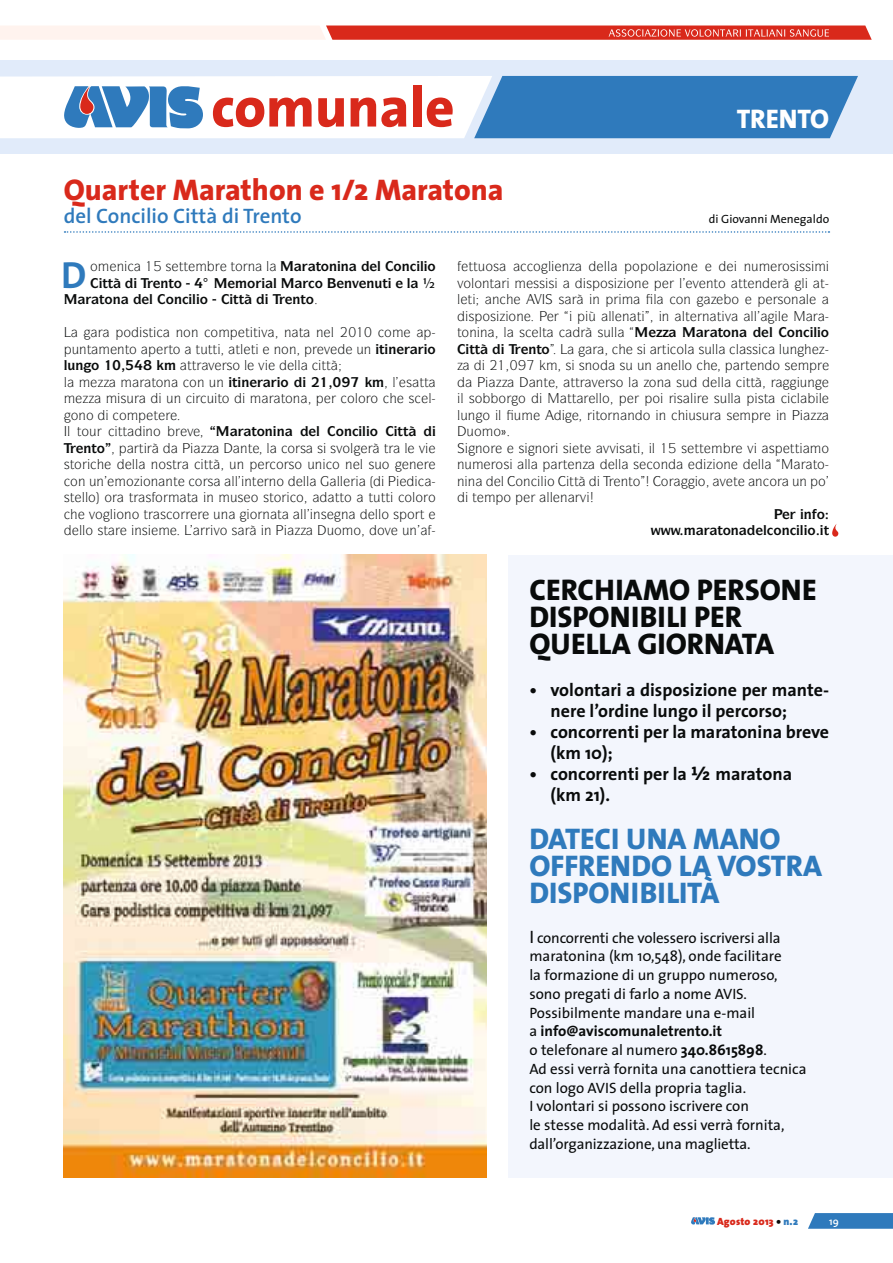
<style>
.page{position:relative;width:893px;height:1263px;background:#fff}
.page>*{position:absolute;margin:0;border:0;box-sizing:border-box;transform-origin:0 0}
.t1{font:800 57px "The Sans";color:#d9291b}
.t2{font:700 37.95px "The Sans";color:#2f7abc}
.t3{font:800 30px/27px "The Sans";color:#090b0b}
.t4{font:800 30px/27px "The Sans";color:#2f7abc}
.t5{font:800 30px "The Sans";color:#d9291b}
.t6{font:800 27px "The Sans";letter-spacing:-.01em;color:#fff}
.t7{font:600 21px "The Sans";color:#2f7abc}
.t8{font:700 18px/21px "The Sans";color:#090b0b}
.t9{font:15px/18.8px "The Sans";color:#090b0b}
.t10{font:13.5px "ITC Symbol Std";color:#090b0b}
.t11{font:700 13.5px "ITC Symbol Std";color:#090b0b}
.t12{font:12px "The Sans";color:#090b0b}
.t13{font:900 10.5px "The Sans";letter-spacing:.02em;color:#d9291b}
.t14{font:600 10.5px "The Sans";color:#fff}
.s1{font-family:"Benton Sans"}
.s2{font-size:18px}
.s3{font-weight:700}
.s4{color:#090b0b}
.s5{color:#2f7abc}
</style>
<div class="page">
<div style="left:1px;top:60px;width:892px;height:94px;background:#e1ebfa"></div>
<svg style="left:808px;top:1213px;width:85px;height:16px"></svg>
<svg style="left:1px;top:26px;width:871px;height:14px;background:#e98076"></svg>
<svg style="left:1px;top:76px;width:857px;height:62px;background:#96bbdc"></svg>
<svg style="left:691px;top:1217px;width:24px;height:7px"></svg>
<svg style="left:65px;top:231px;width:764px;height:2px"></svg>
<img style="left:64px;top:555px;width:423px;height:623px">
<div style="left:508px;top:555px;width:385px;height:623px;background:#f3f6fd"></div>
<svg style="left:832px;top:524px;width:6px;height:13px"></svg>
<h1 class="t1" style="left:211px;top:85px;width:245px">comunale</h1>
<h3 class="t6" style="left:737px;top:108px;width:94px">TRENTO</h3>
<h3 class="t5" style="left:64px;top:178px;width:441px">Quarter Marathon e 1/2 Maratona</h3>
<h3 class="t7" style="left:64px;top:207px;width:239px">del Concilio Città di Trento</h3>
<p class="t12" style="left:709px;top:214px;width:122px">di Giovanni Menegaldo</p>
<h2 class="t2" style="left:61px;top:260px;width:27px">D</h2>
<p class="t10" style="left:165px;top:261px;width:24px">▲ ▼▼</p>
<p class="t10" style="left:231px;top:261px;width:40px">▼□ ■ ●</p>
<p class="t11" style="left:316px;top:261px;width:35px">▼□■ ■</p>
<p class="t11" style="left:377px;top:261px;width:60px">● □■ ●□</p>
<p class="t11" style="left:102px;top:278px;width:20px">▼▼→</p>
<p class="t11" style="left:161px;top:278px;width:44px">■▼□ ✔</p>
<p class="t11" style="left:315px;top:278px;width:75px">□ ■❖ ■◆▼</p>
<p class="t11" style="left:407px;top:278px;width:5px">●</p>
<p class="t11" style="left:99px;top:294px;width:23px">▼□■</p>
<p class="t11" style="left:149px;top:294px;width:60px">● □■ ●□</p>
<p class="t11" style="left:233px;top:294px;width:20px">▼▼→</p>
<p class="t11" style="left:293px;top:294px;width:23px">■▼□</p>
<p class="t10" style="left:123px;top:327px;width:31px">□ ▲▼</p>
<p class="t10" style="left:176px;top:327px;width:44px">■□■ □</p>
<p class="t10" style="left:245px;top:327px;width:90px">▼▼❖ ■▼ ■●</p>
<p class="t10" style="left:72px;top:344px;width:21px">◆■▼</p>
<p class="t10" style="left:117px;top:344px;width:21px">■▼□</p>
<p class="t10" style="left:168px;top:344px;width:50px">▼□ ▼◆▼▼</p>
<p class="t10" style="left:235px;top:344px;width:22px">▼● ▼</p>
<p class="t10" style="left:274px;top:344px;width:24px">■□■</p>
<p class="t10" style="left:324px;top:344px;width:74px">❖ ◆■ ▼■</p>
<p class="t11" style="left:64px;top:360px;width:37px">●◆■ □</p>
<p class="t10" style="left:187px;top:360px;width:79px">▼▼ ❖ ▲□ ● ❖</p>
<p class="t10" style="left:322px;top:360px;width:18px">▼▼→</p>
<p class="t10" style="left:64px;top:377px;width:5px">●</p>
<p class="t10" style="left:151px;top:377px;width:21px">▼□■</p>
<p class="t10" style="left:189px;top:377px;width:62px">□■ ◆■ ▼ ■</p>
<p class="t10" style="left:392px;top:377px;width:38px">● ▲▼▼</p>
<p class="t10" style="left:207px;top:393px;width:25px">◆▼□</p>
<p class="t10" style="left:281px;top:393px;width:21px">▼□■</p>
<p class="t10" style="left:347px;top:393px;width:33px">□●□ □</p>
<p class="t10" style="left:71px;top:410px;width:25px">□■□</p>
<p class="t10" style="left:67px;top:426px;width:31px">● ▼□◆</p>
<p class="t11" style="left:251px;top:426px;width:35px">▼□■ ■</p>
<p class="t11" style="left:316px;top:426px;width:63px">● □■ ●□</p>
<p class="t11" style="left:398px;top:426px;width:20px">▼▼→</p>
<p class="t11" style="left:84px;top:443px;width:23px">■▼□</p>
<p class="t10" style="left:240px;top:443px;width:31px">■▼ ●</p>
<p class="t10" style="left:287px;top:443px;width:68px">□ ▲ ▲ ▲❖□●</p>
<p class="t10" style="left:373px;top:443px;width:54px">→ ▼ ● ❖</p>
<p class="t10" style="left:64px;top:459px;width:20px">▲▼□</p>
<p class="t10" style="left:132px;top:459px;width:46px">●● ■□▲▼</p>
<p class="t10" style="left:204px;top:459px;width:42px">▼▼→ ◆■</p>
<p class="t10" style="left:276px;top:459px;width:115px">□ ▲□ ◆■ □ ■ ● ▲◆□</p>
<p class="t10" style="left:409px;top:459px;width:9px">■</p>
<p class="t10" style="left:70px;top:476px;width:35px">□■ ◆■</p>
<p class="t10" style="left:126px;top:476px;width:53px">□ □■ ■▼</p>
<p class="t10" style="left:231px;top:476px;width:54px">●● ■▼ ■□</p>
<p class="t10" style="left:64px;top:492px;width:101px">▲▼ ●●□ □ ▼ ▲□</p>
<p class="t10" style="left:187px;top:492px;width:119px">▼ ■ ◆▲ □ ▲▼□ □</p>
<p class="t10" style="left:335px;top:492px;width:102px">▼▼□ ▼◆▼▼ □●□ □</p>
<p class="t10" style="left:89px;top:509px;width:93px">❖□ ●□■□ ▼ ▲ □</p>
<p class="t10" style="left:250px;top:509px;width:34px">□■▼</p>
<p class="t10" style="left:300px;top:509px;width:50px">●● ■▲ ■</p>
<p class="t10" style="left:375px;top:509px;width:51px">●●□ ▲ □ ▼</p>
<p class="t10" style="left:79px;top:525px;width:31px">●●□ ▲▼</p>
<p class="t10" style="left:213px;top:525px;width:60px">❖□ ▲ → ■</p>
<p class="t10" style="left:327px;top:525px;width:92px">◆□ □ □❖ ◆■</p>
<p class="t10" style="left:468px;top:261px;width:32px">▼▼◆□▲</p>
<p class="t10" style="left:533px;top:261px;width:38px">□●■</p>
<p class="t10" style="left:632px;top:261px;width:60px">□ □● □■</p>
<p class="t10" style="left:782px;top:261px;width:30px">□▲ ▲▲</p>
<p class="t10" style="left:457px;top:278px;width:39px">❖□●□■▼</p>
<p class="t10" style="left:533px;top:278px;width:23px">▲▲▲</p>
<p class="t10" style="left:586px;top:278px;width:57px">▲ □▲ □■</p>
<p class="t10" style="left:679px;top:278px;width:85px">● ❖ ■▼□ ▼▼ ■</p>
<p class="t10" style="left:782px;top:278px;width:44px">→ ● ▼</p>
<p class="t10" style="left:492px;top:294px;width:9px">■</p>
<p class="t10" style="left:558px;top:294px;width:43px">▲ → ■</p>
<p class="t10" style="left:653px;top:294px;width:39px">● □■</p>
<p class="t10" style="left:777px;top:294px;width:33px">▲□■ ●</p>
<p class="t10" style="left:468px;top:311px;width:57px">▲ □▲ □■</p>
<p class="t10" style="left:608px;top:311px;width:35px">●●■▼</p>
<p class="t10" style="left:662px;top:311px;width:71px">■ ●▼ ■▼❖</p>
<p class="t10" style="left:778px;top:311px;width:5px">●</p>
<p class="t10" style="left:457px;top:327px;width:91px">▼□■ ■ ● ▲ ●▼</p>
<p class="t10" style="left:585px;top:327px;width:34px">→ ▲◆●●</p>
<p class="t11" style="left:718px;top:327px;width:23px">▼□■</p>
<p class="t11" style="left:769px;top:327px;width:62px">● □■ ●□</p>
<p class="t11" style="left:469px;top:344px;width:20px">▼▼→</p>
<p class="t11" style="left:528px;top:344px;width:23px">■▼□</p>
<p class="t10" style="left:637px;top:344px;width:83px">▲ ▼ □● ▲◆●●</p>
<p class="t10" style="left:736px;top:344px;width:24px">● ▲▲</p>
<p class="t10" style="left:779px;top:344px;width:20px">●◆■</p>
<p class="t10" style="left:565px;top:360px;width:36px">▲ ▲■□</p>
<p class="t10" style="left:619px;top:360px;width:75px">▲◆ ◆■ ■ ●●□</p>
<p class="t10" style="left:745px;top:360px;width:47px">▼■□ ▲</p>
<p class="t10" style="left:570px;top:377px;width:63px">▼▼ ❖ ▲□ ●</p>
<p class="t10" style="left:649px;top:377px;width:42px">□■ ▲◆</p>
<p class="t10" style="left:746px;top:377px;width:18px">▼▼→</p>
<p class="t10" style="left:460px;top:393px;width:67px">● ▲□ □□</p>
<p class="t10" style="left:596px;top:393px;width:16px">●●□</p>
<p class="t10" style="left:652px;top:393px;width:42px">□ ▲ ●</p>
<p class="t10" style="left:714px;top:393px;width:22px">▲◆●●</p>
<p class="t10" style="left:457px;top:410px;width:66px">●◆■ □ ● ◆</p>
<p class="t10" style="left:595px;top:410px;width:72px">▼□■■□ ■</p>
<p class="t10" style="left:688px;top:410px;width:23px">◆▲◆</p>
<p class="t10" style="left:779px;top:410px;width:9px">■</p>
<p class="t10" style="left:467px;top:426px;width:36px">◆□ □</p>
<p class="t10" style="left:519px;top:443px;width:67px">▲■□ ▲▼</p>
<p class="t10" style="left:603px;top:443px;width:54px">❖❖▲ ▼ ●</p>
<p class="t10" style="left:681px;top:443px;width:24px">▲ ▼▼</p>
<p class="t10" style="left:747px;top:443px;width:54px">❖ ▲ ▼▼</p>
<p class="t10" style="left:496px;top:459px;width:37px">□▲ ●●</p>
<p class="t10" style="left:615px;top:459px;width:55px">●● ▲ □■</p>
<p class="t10" style="left:501px;top:476px;width:86px">● □■ ● □ ▼▼→</p>
<p class="t10" style="left:621px;top:476px;width:21px">■▼□</p>
<p class="t10" style="left:661px;top:476px;width:78px">□ □ ❖▼</p>
<p class="t10" style="left:755px;top:476px;width:72px">■ □ ◆■ □</p>
<p class="t10" style="left:546px;top:492px;width:42px">●●■ ❖</p>
<p class="t11" style="left:717px;top:525px;width:23px">▼□■</p>
<p class="t11" style="left:763px;top:525px;width:68px">●□■ ●□▼</p>
<h3 class="t3" style="left:529px;top:579px;width:289px">CERCHIAMO PERSONE<br>DISPONIBILI PER<br>QUELLA GIORNATA</h3>
<h3 class="t8" style="left:551px;top:681px;width:280px;text-indent:-21px">• volontari a disposizione per mante&shy;nere l’ordine lungo il percorso;</h3>
<h3 class="t8" style="left:551px;top:723px;width:280px;text-indent:-21px">• concorrenti per la maratonina breve (km 10);</h3>
<h3 class="t8" style="left:551px;top:765px;width:243px;text-indent:-21px">• concorrenti per la <span class="s1">½</span> maratona (km 21).</h3>
<h3 class="t4" style="left:529px;top:828px;width:294px">DATECI UNA MANO<br>OFFRENDO LA VOSTRA<br>DISPONIBILITÀ</h3>
<p class="t9" style="left:529px;top:929px;width:279px"><span class="s2">I</span> concorrenti che volessero iscriversi alla maratonina (km 10,548), onde facilitare<br>la formazione di un gruppo numeroso, sono pregati di farlo a nome AVIS.<br>Possibilmente mandare una e-mail<br>a <span class="s3">info@aviscomunaletrento.it<br></span>o telefonare al numero <span class="s3">340.8615898</span>.<br>Ad essi verrà fornita una canottiera tecnica con logo AVIS della propria taglia.<br>I volontari si possono iscrivere con<br>le stesse modalità. Ad essi verrà fornita, dall’organizzazione, una maglietta.</p>
<p class="t13" style="left:717px;top:1215px;width:83px">Agosto 2013 <span class="s4">•</span> <span class="s5">n.2</span></p>
<p class="t14" style="left:829px;top:1217px;width:11px">19</p>
</div>
